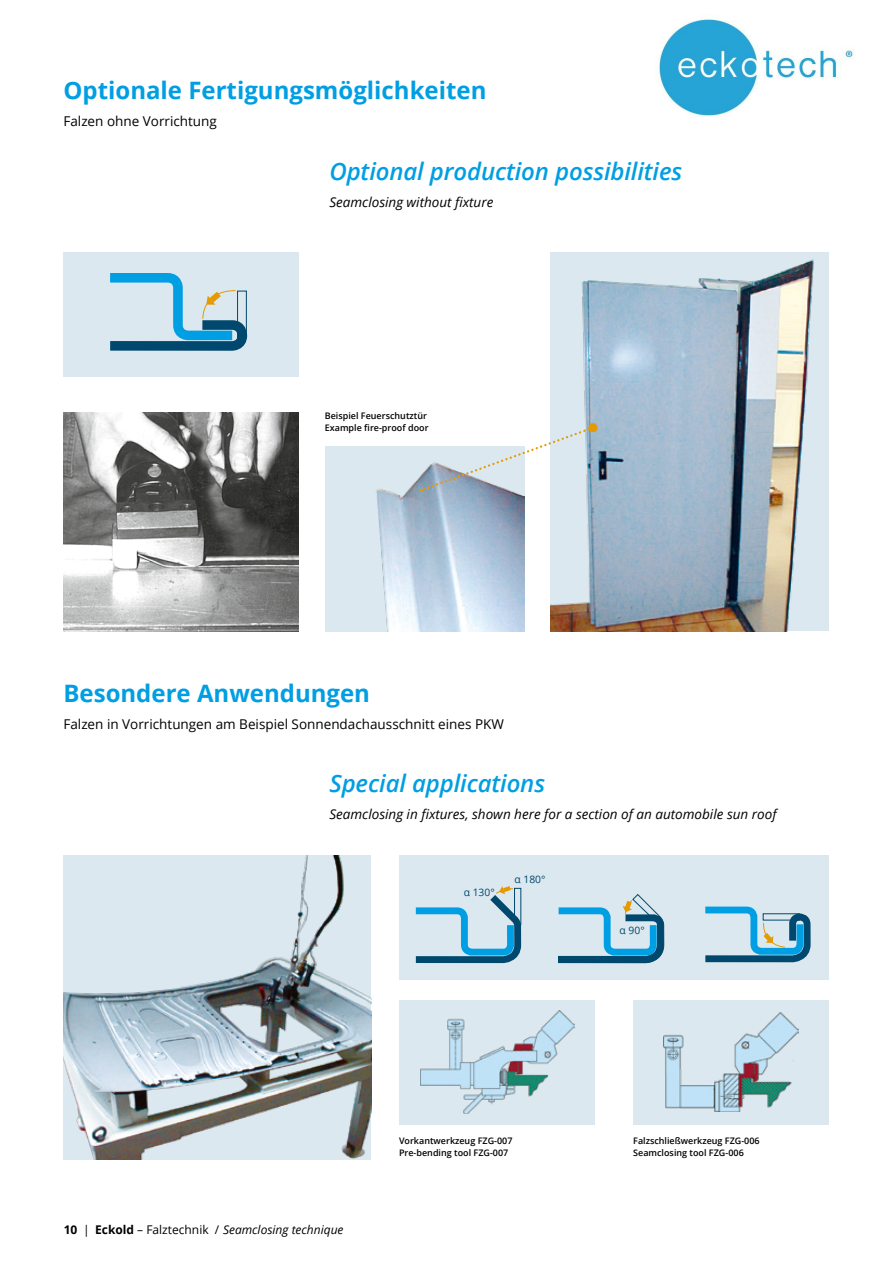
<style>
.page{position:relative;width:893px;height:1263px;background:#fff}
.page>*{position:absolute;margin:0;border:0;box-sizing:border-box;transform-origin:0 0}
.t1{font:700 24px "Open Sans";color:#009ee3}
.t2{font:italic 600 24px "Open Sans";letter-spacing:-.005em;color:#009ee3}
.t3{font:italic 13.5px "Open Sans";color:#000}
.t4{font:13.5px "Open Sans";color:#000}
.t5{font:italic 12px "Open Sans";color:#000}
.t6{font:10.35px "Open Sans";color:#00486d}
.t7{font:600 9px/12px "Open Sans";color:#000}
.s1{font-weight:700;font-style:normal}
.s2{font-style:normal}
</style>
<div class="page">
<div style="left:64px;top:252px;width:235px;height:125px;background:#dce8ef"></div>
<svg style="left:110px;top:273px;width:138px;height:78px"></svg>
<img style="left:63px;top:412px;width:235px;height:220px">
<img style="left:325px;top:446px;width:200px;height:185px">
<img style="left:551px;top:252px;width:278px;height:379px">
<svg style="left:420px;top:423px;width:178px;height:69px"></svg>
<div style="left:399px;top:855px;width:430px;height:125px;background:#dce8ef"></div>
<svg style="left:705px;top:906px;width:106px;height:57px"></svg>
<svg style="left:415px;top:886px;width:107px;height:78px"></svg>
<svg style="left:558px;top:894px;width:107px;height:70px"></svg>
<div style="left:399px;top:1000px;width:196px;height:124px;background:#dce8ef"></div>
<img style="left:420px;top:1010px;width:154px;height:104px">
<div style="left:633px;top:1000px;width:196px;height:124px;background:#dce8ef"></div>
<img style="left:664px;top:1012px;width:134px;height:100px">
<img style="left:63px;top:855px;width:308px;height:304px">
<img style="left:658px;top:18px;width:196px;height:98px">
<h1 class="t1" style="left:63px;top:74px;width:424px">Optionale Fertigungsmöglichkeiten</h1>
<h2 class="t4" style="left:63px;top:112px;width:155px">Falzen ohne Vorrichtung</h2>
<h1 class="t2" style="left:329px;top:155px;width:354px">Optional production possibilities</h1>
<h2 class="t3" style="left:329px;top:193px;width:165px">Seamclosing without fixture</h2>
<p class="t7" style="left:325px;top:410px;width:105px">Beispiel Feuerschutztür<br>Example fire-proof door</p>
<h1 class="t1" style="left:63px;top:677px;width:308px">Besondere Anwendungen</h1>
<h2 class="t4" style="left:63px;top:715px;width:442px">Falzen in Vorrichtungen am Beispiel Sonnendachausschnitt eines PKW</h2>
<h1 class="t2" style="left:329px;top:767px;width:217px">Special applications</h1>
<h2 class="t3" style="left:329px;top:805px;width:449px">Seamclosing in fixtures, shown here for a section of an automobile sun roof</h2>
<p class="t6" style="left:464px;top:885px;width:32px">α 130°</p>
<p class="t6" style="left:514px;top:872px;width:32px">α 180°</p>
<p class="t6" style="left:620px;top:923px;width:27px">α 90°</p>
<h3 class="t5" style="left:64px;top:1221px;width:281px"><span class="s1">10</span> <span class="s2">|</span> <span class="s1">Eckold</span> <span class="s2">– Falztechnik /</span> Seamclosing technique</h3>
<p class="t7" style="left:399px;top:1135px;width:115px">Vorkantwerkzeug FZG-007<br>Pre-bending tool FZG-007</p>
<p class="t7" style="left:633px;top:1135px;width:128px">Falzschließwerkzeug FZG-006<br>Seamclosing tool FZG-006</p>
</div>
